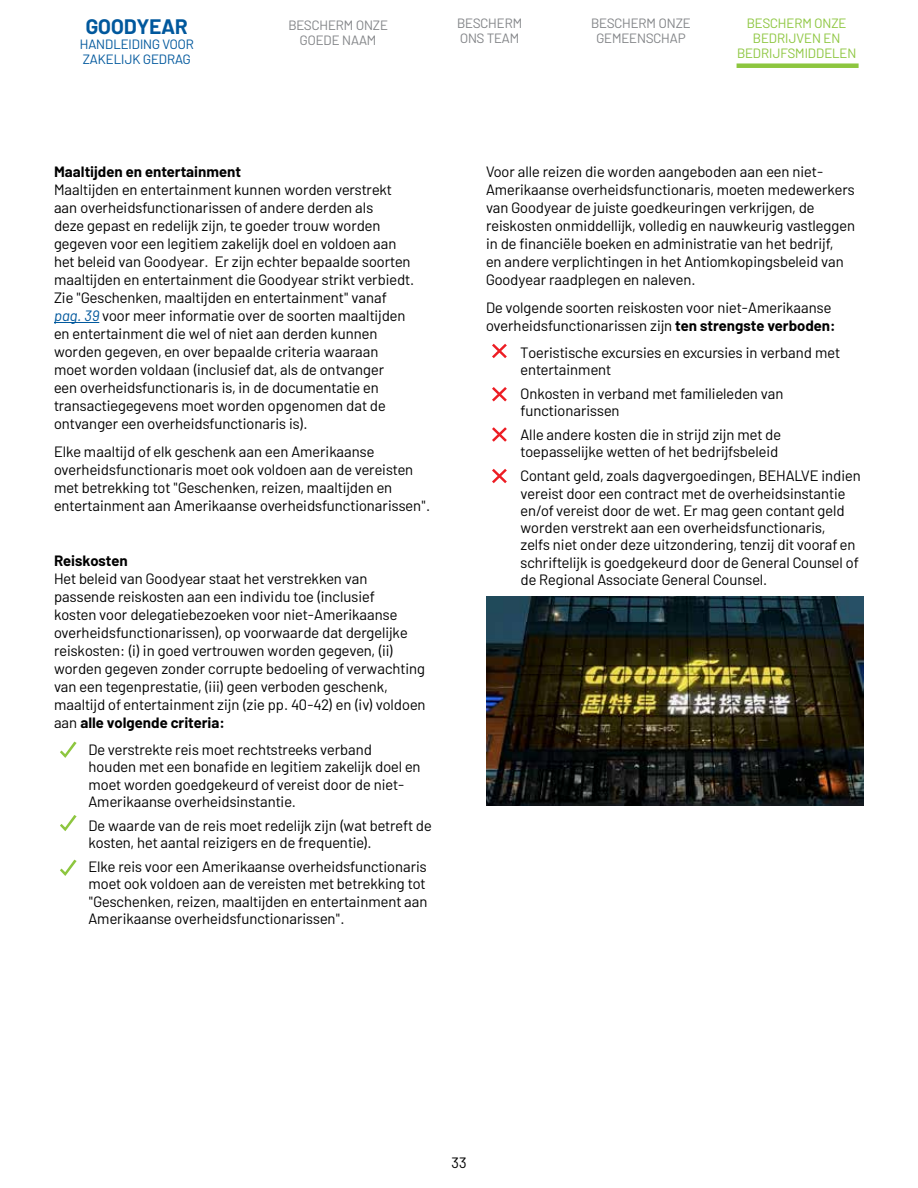
<style>
.page{position:relative;width:918px;height:1188px;background:#fff}
.page>*{position:absolute;margin:0;border:0;box-sizing:border-box;transform-origin:0 0}
.t1{font:700 21px "Barlow";color:#00589d}
.BODY{font:15px/18px "Barlow";color:#000}
.tiny_bullets{font:15px/17.2px "Barlow";color:#000}
.BODY_sub_sub_HEADER{font:700 15px "Barlow";color:#000}
.t2{font:13.5px/15px "Barlow";color:#828487;text-align:center}
.t3{font:13.5px/15px "Barlow";color:#8dc63f;text-align:center}
.t4{font:13.5px/15px "Barlow";color:#00589d}
.s1{font-style:italic;color:#00589d}
.s2{font-weight:700}
</style>
<div class="page">
<div style="left:737px;top:63px;width:122px;height:5px;background:#8dc63f"></div>
<hr style="left:54px;top:322px;width:45px;height:1px;background:#00589d">
<svg style="left:60px;top:742px;width:17px;height:16px"></svg>
<svg style="left:60px;top:815px;width:17px;height:16px"></svg>
<svg style="left:60px;top:860px;width:17px;height:16px"></svg>
<svg style="left:492px;top:344px;width:15px;height:14px"></svg>
<svg style="left:492px;top:387px;width:15px;height:14px"></svg>
<svg style="left:492px;top:427px;width:15px;height:15px"></svg>
<svg style="left:492px;top:469px;width:15px;height:14px"></svg>
<img style="left:486px;top:596px;width:378px;height:210px">
<h1 class="t1" style="left:86px;top:11px;width:104px">GOODYEAR</h1>
<p class="t4" style="left:80px;top:36px;width:116px">HANDLEIDING VOOR<br>ZAKELIJK GEDRAG</p>
<p class="t2" style="left:288px;top:16px;width:101px">BESCHERM ONZE<br>GOEDE NAAM</p>
<p class="t2" style="left:457px;top:15px;width:66px;text-align:left">BESCHERM<br>ONS TEAM</p>
<p class="t3" style="left:737px;top:15px;width:121px">BESCHERM ONZE<br>BEDRIJVEN EN<br>BEDRIJFSMIDDELEN</p>
<p class="t2" style="left:591px;top:15px;width:101px">BESCHERM ONZE<br>GEMEENSCHAP</p>
<p class="BODY_sub_sub_HEADER" style="left:54px;top:160px;width:189px">Maaltijden en entertainment</p>
<p class="BODY" style="left:54px;top:179px;width:362px">Maaltijden en entertainment kunnen worden verstrekt aan overheidsfunctionarissen of andere derden als<br>deze gepast en redelijk zijn, te goeder trouw worden gegeven voor een legitiem zakelijk doel en voldoen aan het beleid van Goodyear. Er zijn echter bepaalde soorten maaltijden en entertainment die Goodyear strikt verbiedt.<br>Zie "Geschenken, maaltijden en entertainment" vanaf <span class="s1">pag. 39</span> voor meer informatie over de soorten maaltijden en entertainment die wel of niet aan derden kunnen worden gegeven, en over bepaalde criteria waaraan moet worden voldaan (inclusief dat, als de ontvanger<br>een overheidsfunctionaris is, in de documentatie en transactiegegevens moet worden opgenomen dat de ontvanger een overheidsfunctionaris is).</p>
<p class="BODY" style="left:54px;top:441px;width:378px">Elke maaltijd of elk geschenk aan een Amerikaanse overheidsfunctionaris moet ook voldoen aan de vereisten met betrekking tot "Geschenken, reizen, maaltijden en entertainment aan Amerikaanse overheidsfunctionarissen".</p>
<p class="BODY_sub_sub_HEADER" style="left:54px;top:550px;width:75px">Reiskosten</p>
<p class="BODY" style="left:54px;top:569px;width:373px">Het beleid van Goodyear staat het verstrekken van passende reiskosten aan een individu toe (inclusief<br>kosten voor delegatiebezoeken voor niet-Amerikaanse overheidsfunctionarissen), op voorwaarde dat dergelijke reiskosten: (i) in goed vertrouwen worden gegeven, (ii) worden gegeven zonder corrupte bedoeling of verwachting van een tegenprestatie, (iii) geen verboden geschenk, maaltijd of entertainment zijn (zie pp. 40-42) en (iv) voldoen aan <span class="s2">alle volgende criteria:</span></p>
<p class="tiny_bullets" style="left:88px;top:740px;width:334px">De verstrekte reis moet rechtstreeks verband houden met een bonafide en legitiem zakelijk doel en moet worden goedgekeurd of vereist door de niet-Amerikaanse overheidsinstantie.</p>
<p class="tiny_bullets" style="left:88px;top:816px;width:345px">De waarde van de reis moet redelijk zijn (wat betreft de kosten, het aantal reizigers en de frequentie).</p>
<p class="tiny_bullets" style="left:88px;top:857px;width:341px">Elke reis voor een Amerikaanse overheidsfunctionaris moet ook voldoen aan de vereisten met betrekking tot "Geschenken, reizen, maaltijden en entertainment aan Amerikaanse overheidsfunctionarissen".</p>
<p class="BODY" style="left:486px;top:161px;width:371px">Voor alle reizen die worden aangeboden aan een niet-Amerikaanse overheidsfunctionaris, moeten medewerkers van Goodyear de juiste goedkeuringen verkrijgen, de reiskosten onmiddellijk, volledig en nauwkeurig vastleggen in de financiële boeken en administratie van het bedrijf,<br>en andere verplichtingen in het Antiomkopingsbeleid van Goodyear raadplegen en naleven.</p>
<p class="BODY" style="left:486px;top:297px;width:351px">De volgende soorten reiskosten voor niet-Amerikaanse overheidsfunctionarissen zijn <span class="s2">ten strengste verboden:</span></p>
<p class="tiny_bullets" style="left:520px;top:343px;width:321px">Toeristische excursies en excursies in verband met entertainment</p>
<p class="tiny_bullets" style="left:520px;top:384px;width:264px">Onkosten in verband met familieleden van functionarissen</p>
<p class="tiny_bullets" style="left:520px;top:425px;width:262px">Alle andere kosten die in strijd zijn met de toepasselijke wetten of het bedrijfsbeleid</p>
<p class="tiny_bullets" style="left:520px;top:466px;width:342px">Contant geld, zoals dagvergoedingen, BEHALVE indien vereist door een contract met de overheidsinstantie en/of vereist door de wet. Er mag geen contant geld worden verstrekt aan een overheidsfunctionaris,<br>zelfs niet onder deze uitzondering, tenzij dit vooraf en schriftelijk is goedgekeurd door de General Counsel of de Regional Associate General Counsel.</p>
<p class="BODY" style="left:452px;top:1153px;width:16px">33</p>
</div>
